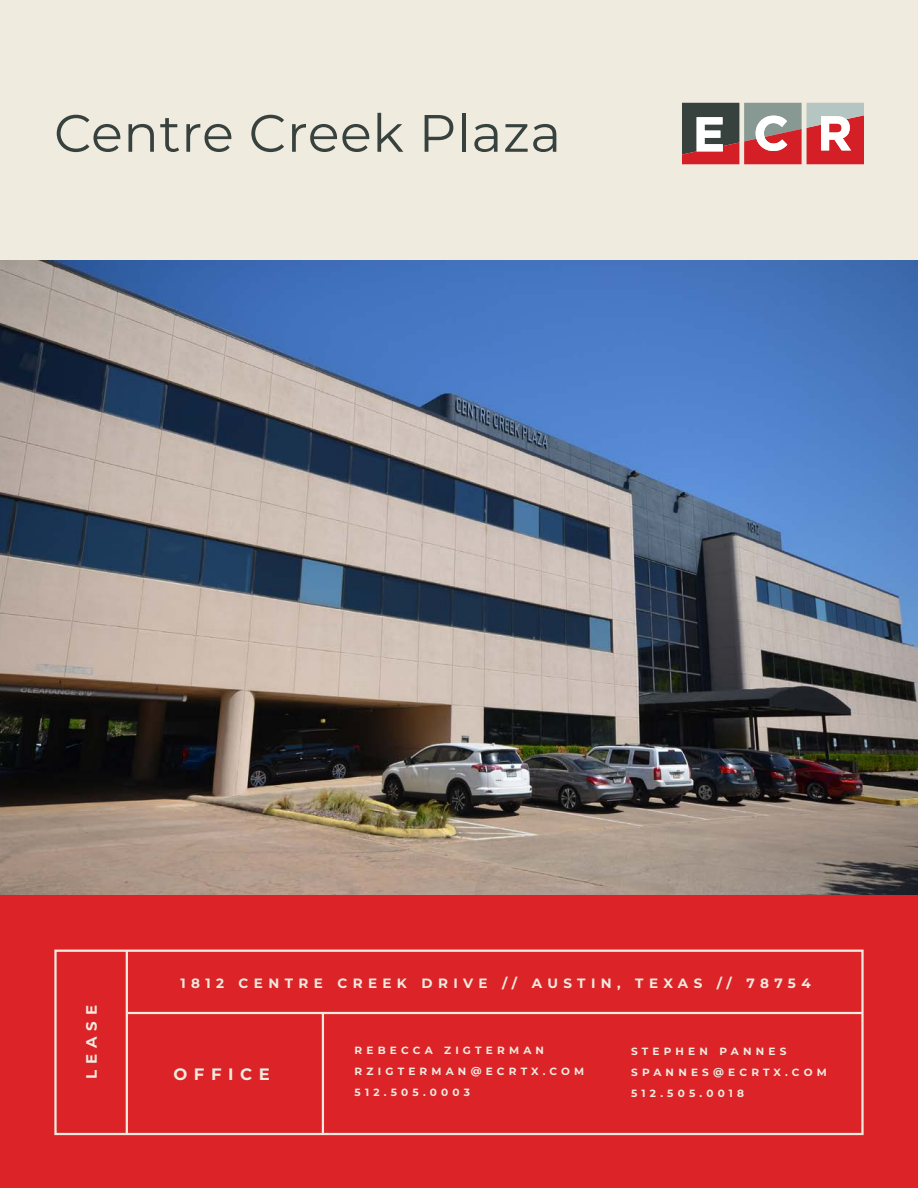
<style>
.page{position:relative;width:918px;height:1188px;background:#fff}
.page>*{position:absolute;margin:0;border:0;box-sizing:border-box;transform-origin:0 0}
.t1{font:52.5px "Montserrat";letter-spacing:.01em;color:#37423f}
.t2{font:700 16.5px "Montserrat";letter-spacing:.4em;color:#f0ebdf}
.t3{font:700 15px "Montserrat";color:#f0ebdf}
.t4{font:700 13.5px "Montserrat";letter-spacing:.4em;color:#f0ebdf}
.t5{font:700 10.5px/21px "Montserrat";letter-spacing:.4em;color:#f0ebdf}
</style>
<div class="page">
<img style="left:0;top:260px;width:918px;height:635px">
<div style="left:0;top:895px;width:918px;height:293px;background:#db2328"></div>
<div style="left:0;top:0;width:918px;height:260px;background:#f0ebdf"></div>
<svg style="left:682px;top:103px;width:182px;height:61px;background:#b37677"></svg>
<div style="left:54px;top:950px;width:810px;height:185px;border:2px solid #f0ebdf"></div>
<hr style="left:128px;top:1012px;width:734px;height:2px;background:#f0ebdf">
<hr style="left:126px;top:950px;width:2px;height:184px;background:#f0ebdf">
<hr style="left:322px;top:1013px;width:2px;height:121px;background:#f0ebdf">
<h1 class="t1" style="left:54px;top:97px;width:509px">Centre Creek Plaza</h1>
<h3 class="t3" style="left:81px;top:1079px;width:76px;rotate:-90deg">LEASE</h3>
<p class="t4" style="left:180px;top:973px;width:632px">1812 CENTRE CREEK DRIVE // AUSTIN, TEXAS // 78754</p>
<h2 class="t2" style="left:173px;top:1062px;width:98px">OFFICE</h2>
<p class="t5" style="left:355px;top:1040px;width:231px">REBECCA ZIGTERMAN<br>RZIGTERMAN@ECRTX.COM<br>512.505.0003</p>
<p class="t5" style="left:631px;top:1040px;width:197px">STEPHEN PANNES<br>SPANNES@ECRTX.COM<br>512.505.0018</p>
</div>
